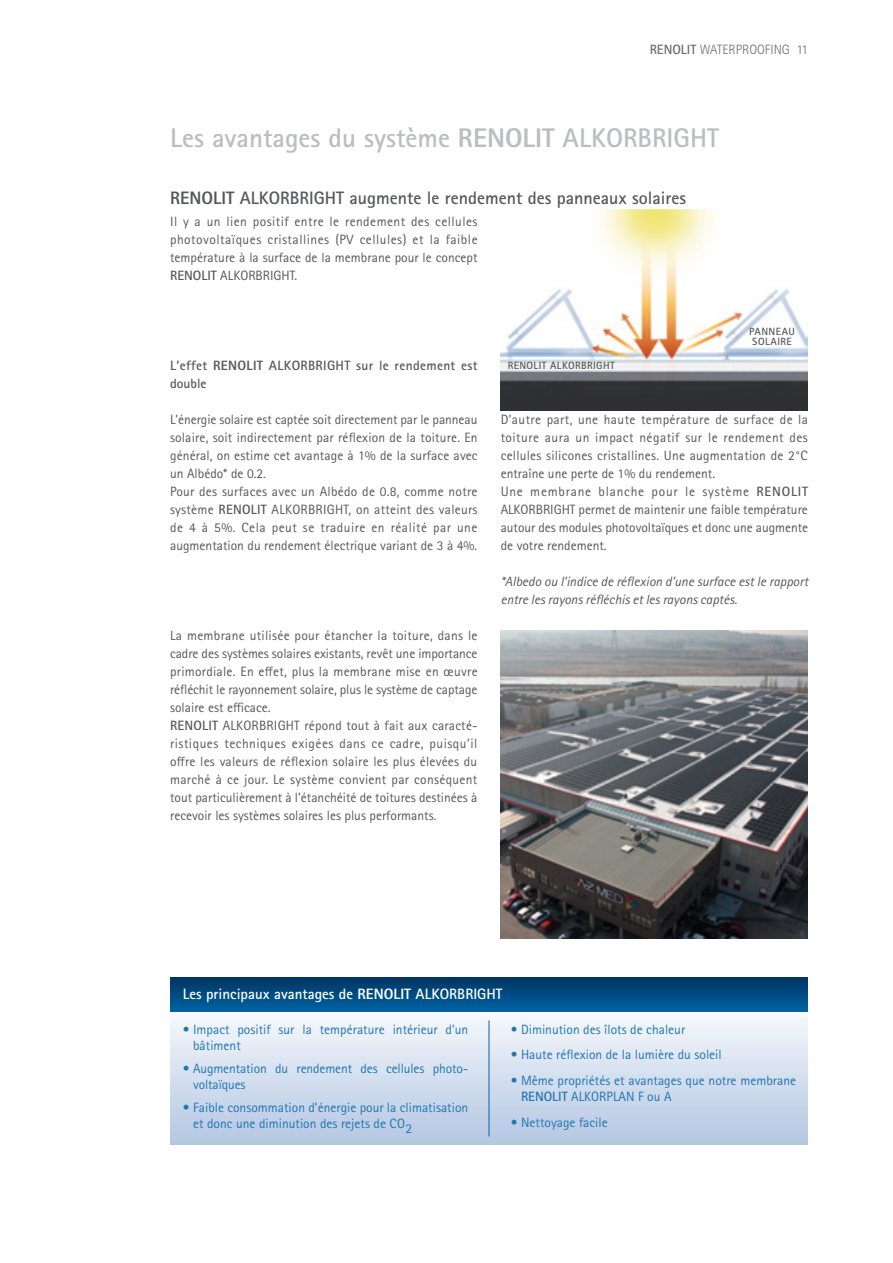
<style>
.page{position:relative;width:893px;height:1263px;background:#fff}
.page>*{position:absolute;margin:0;border:0;box-sizing:border-box;transform-origin:0 0}
.t1{font:700 27px "Rotis Sans Serif Pro";color:#bcbdc0}
.Tabul{font:700 18px "Rotis Sans Serif Pro";color:#57585a}
.Tabul-2{font:700 15px "Rotis Sans Serif Pro";color:#fff}
.Tabul-3{font:13.5px/18px "Rotis Sans Serif Pro";color:#57585a;text-align:justify}
.Tabul-4{font:13.5px/16.5px "Rotis Sans Serif Pro";color:#2276b2}
.Tabul-5{font:italic 13.5px/18px "Rotis Sans Serif Pro";color:#57585a}
.Tabul-6{font:700 13.5px/18px "Rotis Sans Serif Pro";letter-spacing:.025em;color:#57585a}
.t2{font:300 13.5px "Rotis Sans Serif Pro";color:#6c6d70}
.t3{font:700 10.5px/10.5px "Rotis Sans Serif Pro";letter-spacing:.035em;color:#57585a}
.s1{font-weight:700}
.s2{font-weight:800}
</style>
<div class="page">
<svg style="left:170px;top:1011px;width:638px;height:133px;background:#d3deee"></svg>
<svg style="left:170px;top:978px;width:638px;height:33px;background:#004b82"></svg>
<hr style="left:489px;top:1020px;width:1px;height:116px;background:#0062a3">
<img style="left:500px;top:630px;width:308px;height:308px">
<img style="left:501px;top:209px;width:307px;height:202px">
<p class="t2" style="left:650px;top:42px;width:160px"><span class="s1">RENOLIT</span> WATERPROOFING 11</p>
<p class="t1" style="left:170px;top:120px;width:550px">Les avantages du système <span class="s2">RENOLIT</span> ALKORBRIGHT</p>
<p class="Tabul" style="left:170px;top:186px;width:517px"><span class="s2">RENOLIT</span> ALKORBRIGHT augmente le rendement des panneaux solaires</p>
<p class="Tabul-3" style="left:170px;top:213px;width:309px">Il y a un lien positif entre le rendement des cellules photovoltaïques cristallines (PV cellules) et la faible température à la surface de la membrane pour le concept <span class="s1">RENOLIT</span> ALKORBRIGHT.</p>
<p class="Tabul-6" style="left:170px;top:356px;width:309px">L’effet <span class="s2">RENOLIT</span> ALKORBRIGHT sur le rendement est double</p>
<p class="Tabul-3" style="left:170px;top:411px;width:309px">L’énergie solaire est captée soit directement par le panneau solaire, soit indirectement par réflexion de la toiture. En général, on estime cet avantage à 1% de la surface avec un Albédo* de 0.2.</p>
<p class="Tabul-3" style="left:170px;top:483px;width:309px">Pour des surfaces avec un Albédo de 0.8, comme notre système <span class="s1">RENOLIT</span> ALKORBRIGHT, on atteint des valeurs de 4 à 5%. Cela peut se traduire en réalité par une augmentation du rendement électrique variant de 3 à 4%.</p>
<p class="Tabul-3" style="left:170px;top:626px;width:309px">La membrane utilisée pour étancher la toiture, dans le cadre des systèmes solaires existants, revêt une importance primordiale. En effet, plus la membrane mise en œuvre réfléchit le rayonnement solaire, plus le système de captage solaire est efficace.</p>
<p class="Tabul-3" style="left:170px;top:716px;width:309px"><span class="s1">RENOLIT</span> ALKORBRIGHT répond tout à fait aux caracté&shy;ristiques techniques exigées dans ce cadre, puisqu’il offre les valeurs de réflexion solaire les plus élevées du marché à ce jour. Le système convient par conséquent tout particulièrement à l’étanchéité de toitures destinées à recevoir les systèmes solaires les plus performants.</p>
<p class="t3" style="left:508px;top:360px;width:109px">RENOLIT ALKORBRIGHT</p>
<p class="t3" style="left:749px;top:326px;width:47px">PANNEAU<br>SOLAIRE</p>
<p class="Tabul-3" style="left:501px;top:410px;width:309px">D’autre part, une haute température de surface de la toiture aura un impact négatif sur le rendement des cellules silicones cristallines. Une augmentation de 2°C entraîne une perte de 1% du rendement.</p>
<p class="Tabul-3" style="left:501px;top:482px;width:309px">Une membrane blanche pour le système <span class="s1">RENOLIT </span>ALKORBRIGHT permet de maintenir une faible température autour des modules photovoltaïques et donc une augmente de votre rendement.</p>
<p class="Tabul-5" style="left:501px;top:572px;width:309px">*Albedo ou l’indice de réflexion d’une surface est le rapport entre les rayons réfléchis et les rayons captés.</p>
<p class="Tabul-2" style="left:183px;top:984px;width:321px">Les principaux avantages de <span class="s2">RENOLIT</span> ALKORBRIGHT</p>
<p class="Tabul-4" style="left:193px;top:1021px;width:277px;text-indent:-10px">• Impact positif sur la température intérieur d’un bâtiment</p>
<p class="Tabul-4" style="left:193px;top:1060px;width:277px;text-indent:-10px">• Augmentation du rendement des cellules photo&shy;voltaïques</p>
<p class="Tabul-4" style="left:193px;top:1099px;width:277px;text-indent:-10px">• Faible consommation d’énergie pour la climatisation et donc une diminution des rejets de CO2</p>
<p class="Tabul-4" style="left:511px;top:1021px;width:176px">• Diminution des îlots de chaleur</p>
<p class="Tabul-4" style="left:511px;top:1047px;width:212px">• Haute réflexion de la lumière du soleil</p>
<p class="Tabul-4" style="left:521px;top:1072px;width:277px;text-indent:-10px">• Même propriétés et avantages que notre membrane<br><span class="s1">RENOLIT</span> ALKORPLAN F ou A</p>
<p class="Tabul-4" style="left:511px;top:1114px;width:98px">• Nettoyage facile</p>
</div>
